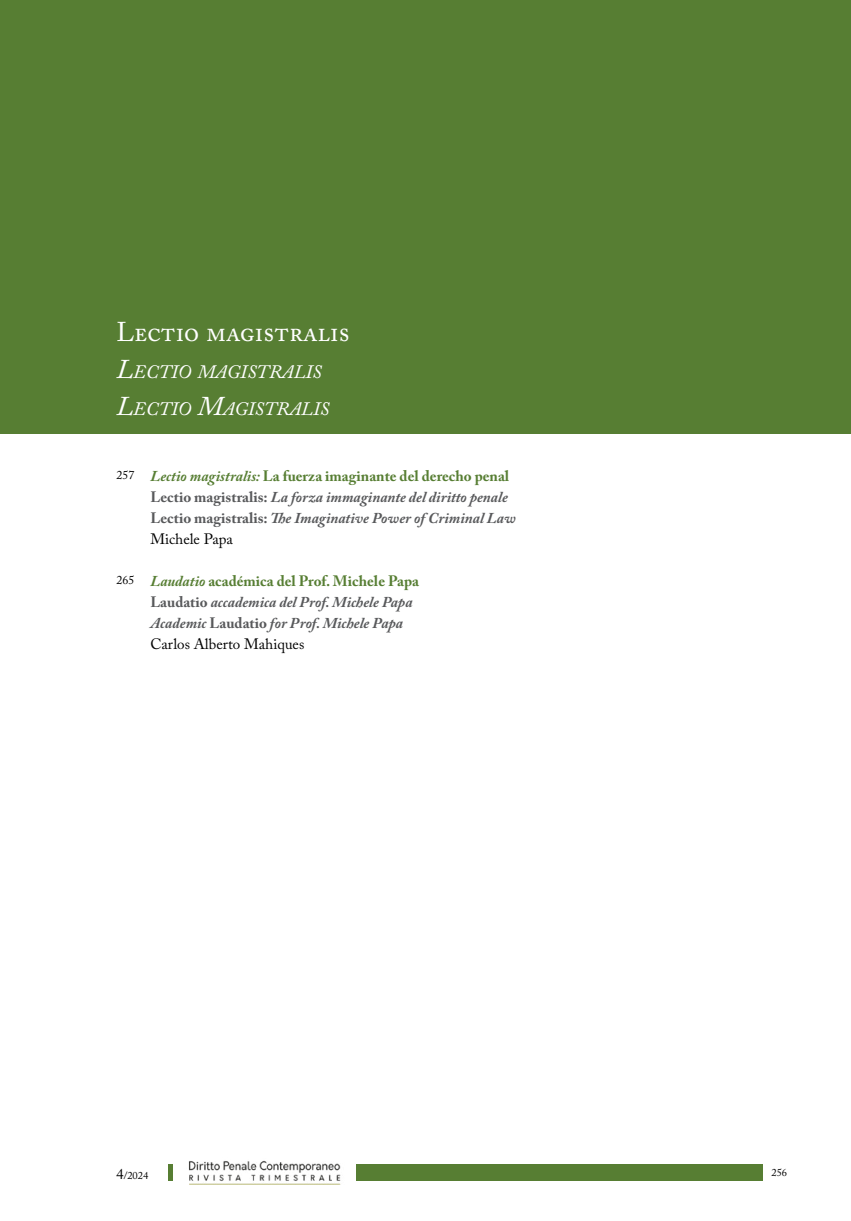
<style>
.page{position:relative;width:851px;height:1221px;background:#fff}
.page>*{position:absolute;margin:0;border:0;box-sizing:border-box;transform-origin:0 0}
.t1{font:27px "Adobe Caslon Pro";color:#fff}
.t2{font:italic 18.9px/37px "Adobe Caslon Pro";color:#fff}
.t3{font:italic 700 15px/21px "Adobe Caslon Pro";color:#58595b}
.t4{font:12px "Adobe Caslon Pro";color:#000}
.t5{font:10.5px "Adobe Caslon Pro";color:#000}
.s1{font-size:27px}
.s2{color:#577e33}
.s3{font-style:normal;color:#577e33}
.s4{font-style:normal}
.s5{font-weight:400;font-style:normal;color:#000}
.s6{font-size:15px}
</style>
<div class="page">
<div style="left:168px;top:1164px;width:5px;height:17px;background:#577e33"></div>
<div style="left:356px;top:1164px;width:407px;height:17px;background:#577e33"></div>
<img style="left:188px;top:1160px;width:153px;height:24px">
<div style="left:0;top:0;width:850px;height:434px;background:#577e33"></div>
<h1 class="t1" style="left:116px;top:315px;width:235px">Lectio magistralis</h1>
<p class="t2" style="left:116px;top:353px;width:214px"><span class="s1">L</span>ECTIO MAGISTRALIS<br><span class="s1">L</span>ECTIO <span class="s1">M</span>AGISTRALIS</p>
<p class="t4" style="left:116px;top:468px;width:19px">257</p>
<p class="t4" style="left:116px;top:573px;width:19px">265</p>
<p class="t3" style="left:150px;top:465px;width:367px"><span class="s2">Lectio magistralis:</span> <span class="s3">La fuerza imaginante del derecho penal </span><span class="s4">Lectio magistralis:</span> La forza immaginante del diritto penale <span class="s4">Lectio magistralis:</span> The Imaginative Power of Criminal Law <span class="s5">Michele Papa</span></p>
<p class="t3" style="left:150px;top:570px;width:270px"><span class="s2">Laudatio</span> <span class="s3">académica del Prof. Michele Papa </span><span class="s4">Laudatio</span> accademica del Prof. Michele Papa Academic <span class="s4">Laudatio</span> for Prof. Michele Papa <span class="s5">Carlos Alberto Mahiques</span></p>
<p class="t5" style="left:116px;top:1168px;width:34px"><span class="s6">4</span>/2024</p>
<p class="t5" style="left:771px;top:1165px;width:17px">256</p>
</div>
